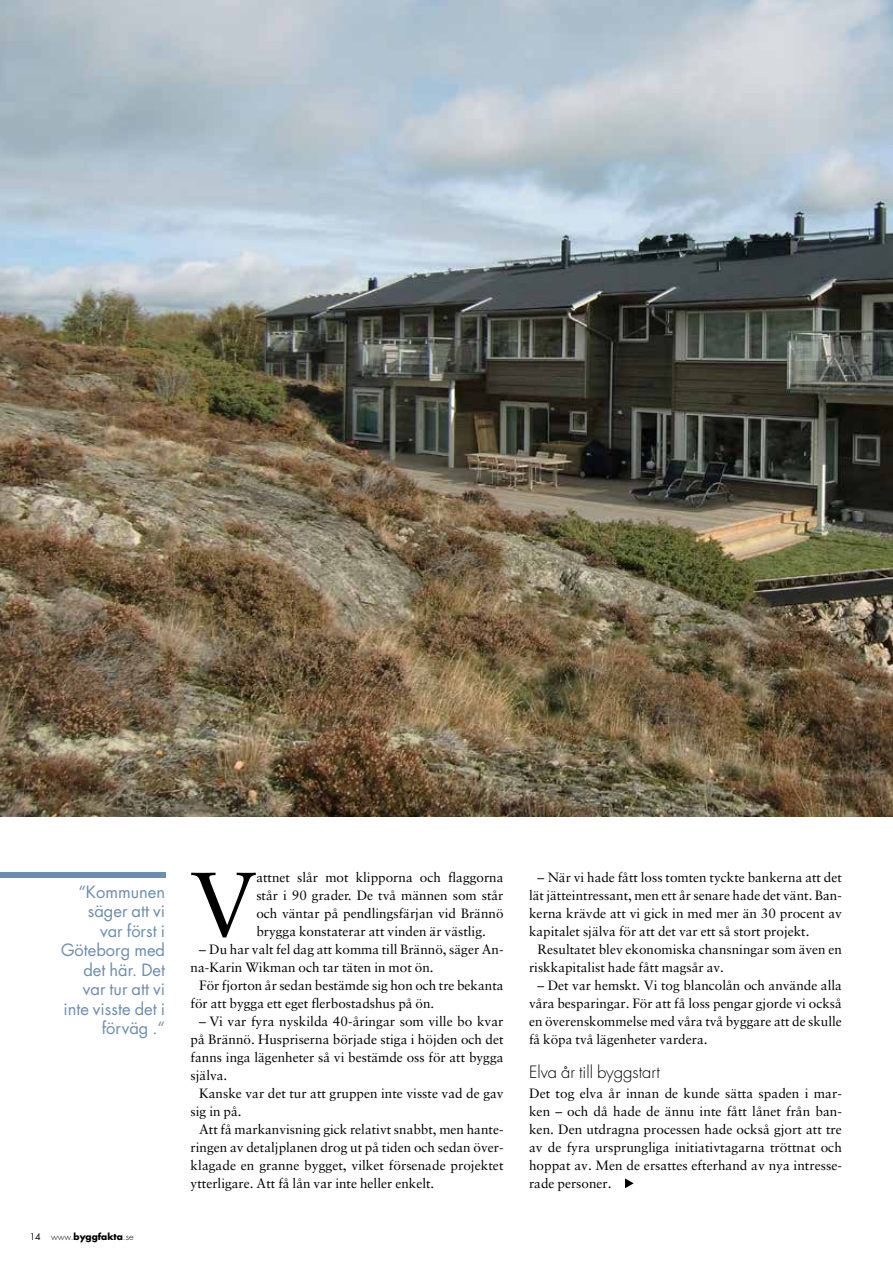
<style>
.page{position:relative;width:893px;height:1263px;background:#fff}
.page>*{position:absolute;margin:0;border:0;box-sizing:border-box;transform-origin:0 0}
.t1{font:90.9px "Sabon";color:#000}
.t2{font:16.5px/19.5px "Futura";color:#6c8eaf;text-align:right}
.t3{font:300 16.5px "Futura";color:#000}
.t4{font:13.5px/18px "Sabon";color:#000;text-align:justify}
.t5{font:700 9px "Futura";color:#000}
.s1{font-weight:400}
.s2{font-weight:300}
</style>
<div class="page">
<img style="left:0;top:0;width:893px;height:816px">
<div style="left:0;top:872px;width:165px;height:5px;background:#6c8eaf"></div>
<svg style="left:625px;top:1178px;width:9px;height:10px"></svg>
<p class="t2" style="left:61px;top:882px;width:106px">“Kommunen säger att vi var först i<br>Göteborg med det här. Det var tur att vi inte visste det i förväg .“</p>
<p class="t5" style="left:30px;top:1231px;width:105px"><span class="s1">14</span> <span class="s2">www.</span>byggfakta<span class="s2">.se</span></p>
<h1 class="t1" style="left:191px;top:850px;width:67px">V</h1>
<p class="t4" style="left:256px;top:868px;width:249px">attnet slår mot klipporna och flaggorna står i 90 grader. De två männen som står och väntar på pendlingsfärjan vid Brännö brygga konstaterar att vinden är västlig.</p>
<p class="t4" style="left:191px;top:940px;width:314px;text-indent:9px">– Du har valt fel dag att komma till Brännö, säger An&shy;na-Karin Wikman och tar täten in mot ön.</p>
<p class="t4" style="left:191px;top:976px;width:314px;text-indent:9px">För fjorton år sedan bestämde sig hon och tre bekanta för att bygga ett eget flerbostadshus på ön.</p>
<p class="t4" style="left:191px;top:1012px;width:314px;text-indent:9px">– Vi var fyra nyskilda 40-åringar som ville bo kvar på Brännö. Huspriserna började stiga i höjden och det fanns inga lägenheter så vi bestämde oss för att bygga själva.</p>
<p class="t4" style="left:191px;top:1084px;width:314px;text-indent:9px">Kanske var det tur att gruppen inte visste vad de gav sig in på.</p>
<p class="t4" style="left:191px;top:1120px;width:314px;text-indent:9px">Att få markanvisning gick relativt snabbt, men hante&shy;ringen av detaljplanen drog ut på tiden och sedan över&shy;klagade en granne bygget, vilket försenade projektet ytterligare. Att få lån var inte heller enkelt.</p>
<p class="t4" style="left:529px;top:868px;width:314px;text-indent:9px">– När vi hade fått loss tomten tyckte bankerna att det lät jätteintressant, men ett år senare hade det vänt. Ban&shy;kerna krävde att vi gick in med mer än 30 procent av kapitalet själva för att det var ett så stort projekt.</p>
<p class="t4" style="left:529px;top:940px;width:314px;text-indent:9px">Resultatet blev ekonomiska chansningar som även en riskkapitalist hade fått magsår av.</p>
<p class="t4" style="left:529px;top:976px;width:314px;text-indent:9px">– Det var hemskt. Vi tog blancolån och använde alla våra besparingar. För att få loss pengar gjorde vi också en överenskommelse med våra två byggare att de skulle få köpa två lägenheter vardera.</p>
<p class="t3" style="left:529px;top:1061px;width:132px">Elva år till byggstart</p>
<p class="t4" style="left:529px;top:1084px;width:314px">Det tog elva år innan de kunde sätta spaden i mar&shy;ken – och då hade de ännu inte fått lånet från ban&shy;ken. Den utdragna processen hade också gjort att tre av de fyra ursprungliga initiativtagarna tröttnat och hoppat av. Men de ersattes efterhand av nya intresse&shy;rade personer.</p>
</div>
